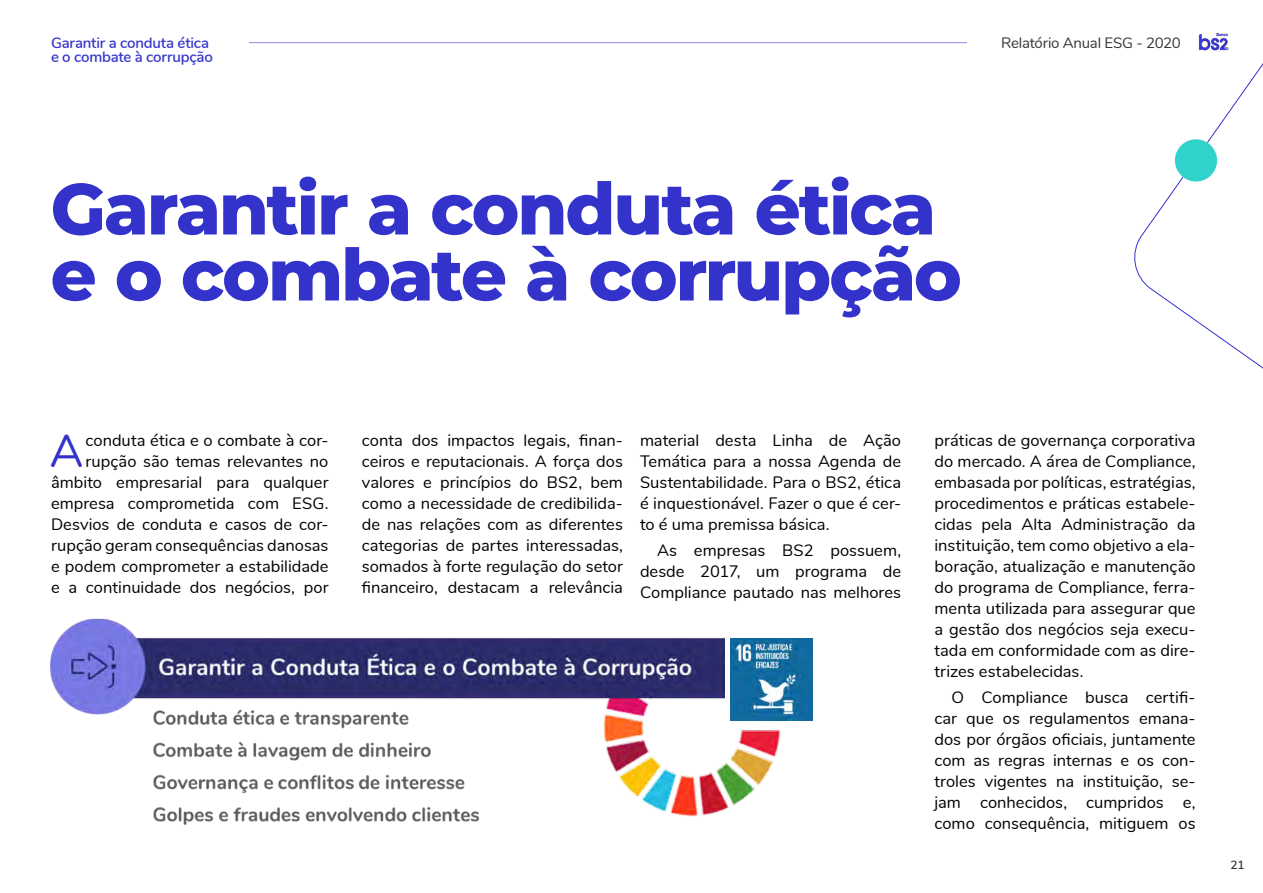
<style>
.page{position:relative;width:1263px;height:893px;background:#fff}
.page>*{position:absolute;margin:0;border:0;box-sizing:border-box;transform-origin:0 0}
.t1{font:800 72px/66px "Montserrat";letter-spacing:-.03em;color:#33c}
.t2{font:46.05px "Nunito";color:#33c}
.t3{font:16.5px/21px "Nunito";color:#000;text-align:justify}
.t4{font:600 15px "Nunito";letter-spacing:-.015em;color:#33c}
.t5{font:15px "Nunito";letter-spacing:-.015em;color:#353535}
.t6{font:600 12px "Nunito";color:#353535}
</style>
<div class="page">
<hr style="left:249px;top:42px;width:718px;height:1px;background:#33c">
<img style="left:51px;top:618px;width:762px;height:207px">
<div style="left:725px;top:636px;width:13px;height:82px;background:#fff"></div>
<svg style="left:1134px;top:32px;width:129px;height:337px"></svg>
<svg style="left:1174px;top:139px;width:44px;height:43px"></svg>
<img style="left:730px;top:638px;width:83px;height:82px">
<p class="t4" style="left:51px;top:32px;width:160px">Garantir a conduta ética</p>
<p class="t5" style="left:1001px;top:32px;width:181px">Relatório Anual ESG - 2020</p>
<p class="t4" style="left:51px;top:45px;width:163px">e o combate à corrupção</p>
<h1 class="t1" style="left:51px;top:172px;width:913px">Garantir a conduta ética e o combate à corrupção</h1>
<p class="t3" style="left:51px;top:429px;width:279px;text-align:right">conduta ética e o combate à cor&shy;rupção são temas relevantes no âmbito empresarial para qualquer empresa comprometida com ESG.<br>Desvios de conduta e casos de cor&shy;rupção geram consequências danosas e podem comprometer a estabilidade e a continuidade dos negócios, por</p>
<p class="t3" style="left:362px;top:429px;width:263px">conta dos impactos legais, finan&shy;ceiros e reputacionais. A força dos valores e princípios do BS2, bem como a necessidade de credibilida&shy;de nas relações com as diferentes categorias de partes interessadas, somados à forte regulação do setor financeiro, destacam a relevância</p>
<p class="t3" style="left:640px;top:429px;width:263px">material desta Linha de Ação Temática para a nossa Agenda de Sustentabilidade. Para o BS2, ética é inquestionável. Fazer o que é cer&shy;to é uma premissa básica.</p>
<h2 class="t2" style="left:50px;top:417px;width:35px">A</h2>
<p class="t3" style="left:640px;top:538px;width:263px;text-indent:17px">As empresas BS2 possuem, desde 2017, um programa de Compliance pautado nas melhores</p>
<p class="t3" style="left:934px;top:429px;width:263px">práticas de governança corporativa do mercado. A área de Compliance, embasada por políticas, estratégias, procedimentos e práticas estabele&shy;cidas pela Alta Administração da instituição, tem como objetivo a ela&shy;boração, atualização e manutenção do programa de Compliance, ferra&shy;menta utilizada para assegurar que a gestão dos negócios seja execu&shy;tada em conformidade com as dire&shy;trizes estabelecidas.</p>
<p class="t3" style="left:934px;top:685px;width:263px;text-indent:17px">O Compliance busca certifi&shy;car que os regulamentos emana&shy;dos por órgãos oficiais, juntamente com as regras internas e os con&shy;troles vigentes na instituição, se&shy;jam conhecidos, cumpridos e, como consequência, mitiguem os</p>
<p class="t6" style="left:1230px;top:856px;width:16px">21</p>
</div>
